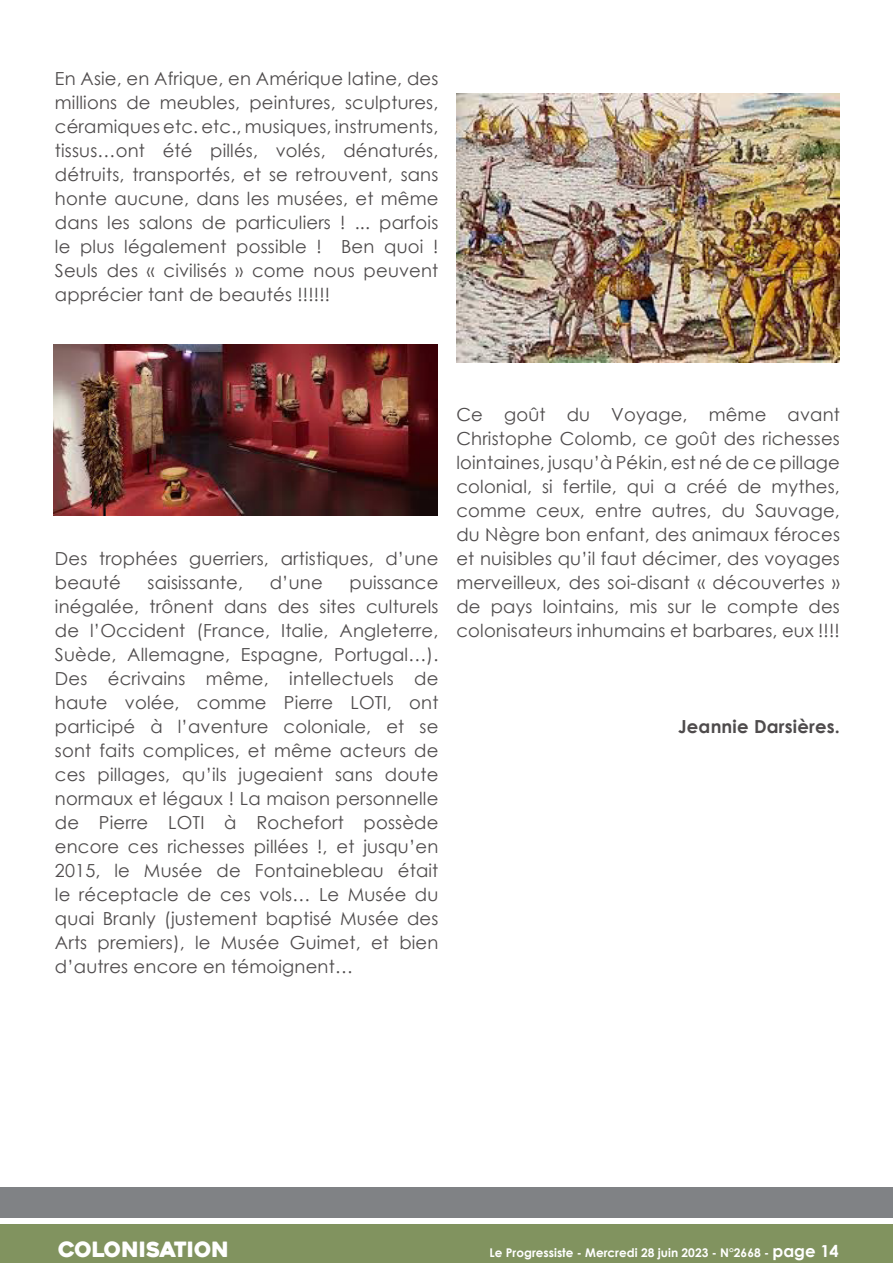
<style>
.page{position:relative;width:893px;height:1263px;background:#fff}
.page>*{position:absolute;margin:0;border:0;box-sizing:border-box;transform-origin:0 0}
.t1{font:21px "Heavitas";color:#fff}
.t2{font:18px/24px "Century Gothic";letter-spacing:.01em;color:#231f20;text-align:justify}
.t3{font:700 18px "Century Gothic";letter-spacing:.01em;color:#231f20}
.t4{font:700 12px "Century Gothic";color:#fff}
.s1{font-size:16.5px}
</style>
<div class="page">
<div style="left:0;top:1224px;width:893px;height:39px;background:#81935f"></div>
<div style="left:0;top:1187px;width:893px;height:30px;background:#808285"></div>
<img style="left:54px;top:344px;width:383px;height:172px">
<img style="left:456px;top:94px;width:384px;height:269px">
<p class="t2" style="left:55px;top:66px;width:385px">En Asie, en Afrique, en Amérique latine, des millions de meubles, peintures, sculptures, céramiques etc. etc., musiques, instruments, tissus…ont été pillés, volés, dénaturés, détruits, transportés, et se retrouvent, sans honte aucune, dans les musées, et même dans les salons de particuliers ! ... parfois le plus légalement possible ! Ben quoi !<br>Seuls des « civilisés » come nous peuvent apprécier tant de beautés !!!!!!</p>
<p class="t2" style="left:55px;top:546px;width:385px">Des trophées guerriers, artistiques, d’une beauté</p>
<p class="t2" style="left:55px;top:570px;width:385px;text-indent:295px">puissance inégalée, trônent dans des sites culturels de l’Occident (France, Italie, Angleterre, Suède, Allemagne, Espagne, Portugal…).<br>Des écrivains même, intellectuels de haute volée, comme Pierre LOTI, ont participé à l’aventure coloniale, et se sont faits complices, et même acteurs de ces pillages, qu’ils jugeaient sans doute normaux et légaux ! La maison personnelle de Pierre LOTI à Rochefort possède encore ces richesses pillées !, et jusqu’en 2015, le Musée de Fontainebleau était le réceptacle de ces vols… Le Musée du quai Branly (justement baptisé Musée des Arts premiers), le Musée Guimet, et bien d’autres encore en témoignent…</p>
<p class="t2" style="left:148px;top:570px;width:97px">saisissante,</p>
<p class="t2" style="left:270px;top:570px;width:54px">d’une</p>
<p class="t2" style="left:456px;top:402px;width:385px">Ce goût du Voyage, même avant Christophe Colomb, ce goût des richesses lointaines, jusqu’à Pékin, est né de ce pillage colonial, si fertile, qui a créé de mythes, comme ceux, entre autres, du Sauvage, du Nègre bon enfant, des animaux féroces et nuisibles qu’il faut décimer, des voyages merveilleux, des soi-disant « découvertes » de pays lointains, mis sur le compte des colonisateurs inhumains et barbares, eux !!!!</p>
<p class="t3" style="left:678px;top:712px;width:163px">Jeannie Darsières.</p>
<p class="t1" style="left:58px;top:1236px;width:172px">COLONISATION</p>
<p class="t4" style="left:490px;top:1244px;width:351px">Le Progressiste - Mercredi 28 juin 2023 - N°2668 - <span class="s1">page 14</span></p>
</div>
